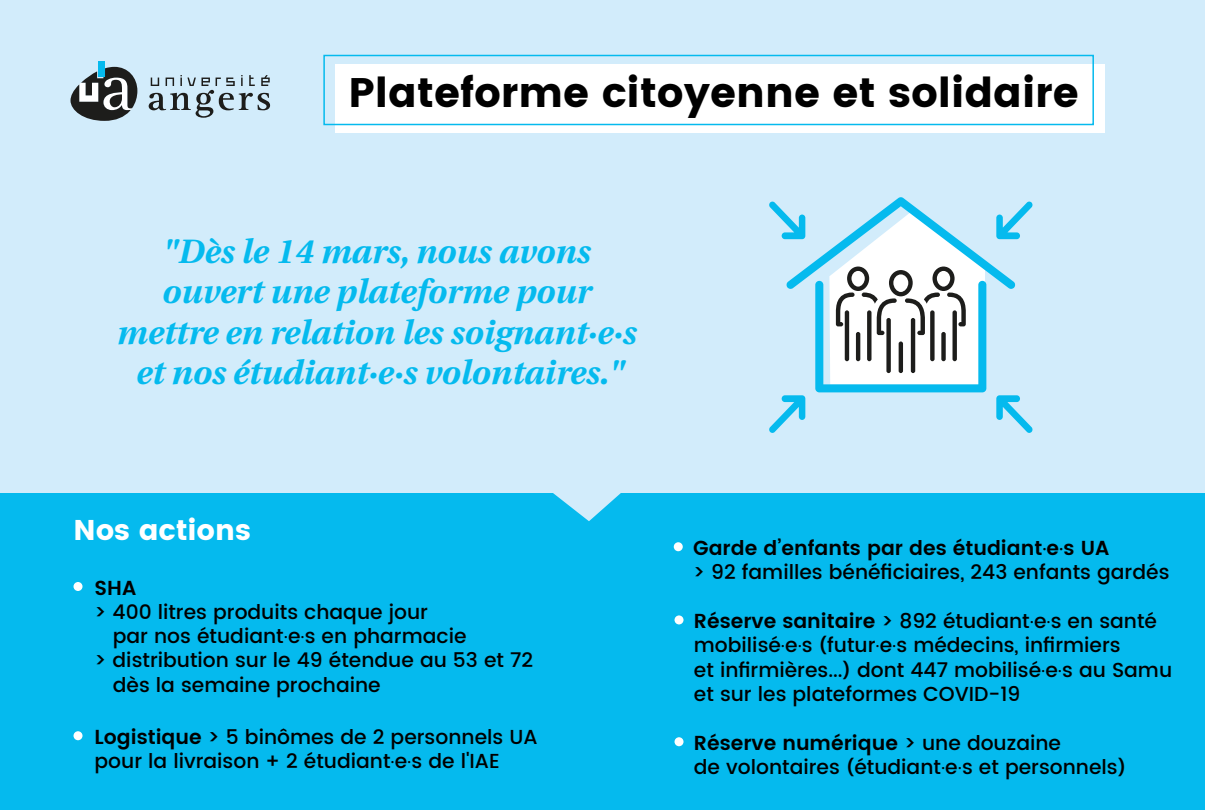
<style>
.page{position:relative;width:1205px;height:810px;background:#fff}
.page>*{position:absolute;margin:0;border:0;box-sizing:border-box;transform-origin:0 0}
.t1{font:700 41.25px "UA Poppins Texte";color:#000}
.t2{font:italic 500 33.75px/40.5px "UA Poppins Texte";color:#05baee;text-align:center}
.t3{font:700 28.5px "UA Poppins Texte";color:#fff}
.t4{font:500 20.25px/24.3px "UA Poppins Texte";color:#000}
.t5{font:600 20.25px "UA Poppins Texte";color:#000}
.s1{font-weight:600}
</style>
<div class="page">
<div style="left:0;top:0;width:1204px;height:810px;background:#d2ecfb"></div>
<div style="left:335px;top:64px;width:769px;height:70px;background:#fff"></div>
<div style="left:323px;top:55px;width:770px;height:70px;border:2px solid #05baee"></div>
<div style="left:0;top:494px;width:1204px;height:316px;background:#05baee"></div>
<svg style="left:552px;top:493px;width:69px;height:28px"></svg>
<div style="left:73px;top:582px;width:9px;height:9px;background:#fff;border-radius:50%"></div>
<div style="left:73px;top:731px;width:9px;height:9px;background:#fff;border-radius:50%"></div>
<div style="left:673px;top:542px;width:9px;height:9px;background:#fff;border-radius:50%"></div>
<div style="left:674px;top:615px;width:9px;height:9px;background:#fff;border-radius:50%"></div>
<div style="left:674px;top:737px;width:9px;height:9px;background:#fff;border-radius:50%"></div>
<svg style="left:149px;top:75px;width:121px;height:43px"></svg>
<svg style="left:70px;top:67px;width:67px;height:54px"></svg>
<div style="left:99px;top:61px;width:6px;height:16px;background:#05baee"></div>
<svg style="left:769px;top:197px;width:263px;height:236px"></svg>
<h1 class="t1" style="left:348px;top:68px;width:732px">Plateforme citoyenne et solidaire</h1>
<h2 class="t2" style="left:116px;top:230px;width:521px">"Dès le 14 mars, nous avons ouvert une plateforme pour mettre en relation les soignant·e·s et nos étudiant·e·s volontaires."</h2>
<h3 class="t3" style="left:73px;top:513px;width:179px">Nos actions</h3>
<p class="t5" style="left:95px;top:572px;width:43px">SHA</p>
<p class="t4" style="left:95px;top:600px;width:335px">&gt; 400 litres produits chaque jour</p>
<p class="t4" style="left:113px;top:624px;width:355px">par nos étudiant·e·s en pharmacie</p>
<p class="t4" style="left:95px;top:649px;width:440px">&gt; distribution sur le 49 étendue au 53 et 72</p>
<p class="t4" style="left:113px;top:673px;width:269px">dès la semaine prochaine</p>
<p class="t4" style="left:95px;top:725px;width:444px"><span class="s1">Logistique</span> &gt; 5 binômes de 2 personnels UA pour la livraison + 2 étudiant·e·s de l'IAE</p>
<p class="t5" style="left:693px;top:533px;width:417px">Garde d’enfants par des étudiant·e·s UA</p>
<p class="t4" style="left:693px;top:560px;width:478px">&gt; 92 familles bénéficiaires, 243 enfants gardés</p>
<p class="t4" style="left:694px;top:609px;width:480px"><span class="s1">Réserve sanitaire</span> &gt; 892 étudiant·e·s en santé mobilisé·e·s (futur·e·s médecins, infirmiers<br>et infirmières...) dont 447 mobilisé·e·s au Samu et sur les plateformes COVID-19</p>
<p class="t4" style="left:694px;top:731px;width:433px"><span class="s1">Réserve numérique</span> &gt; une douzaine<br>de volontaires (étudiant·e·s et personnels)</p>
</div>
